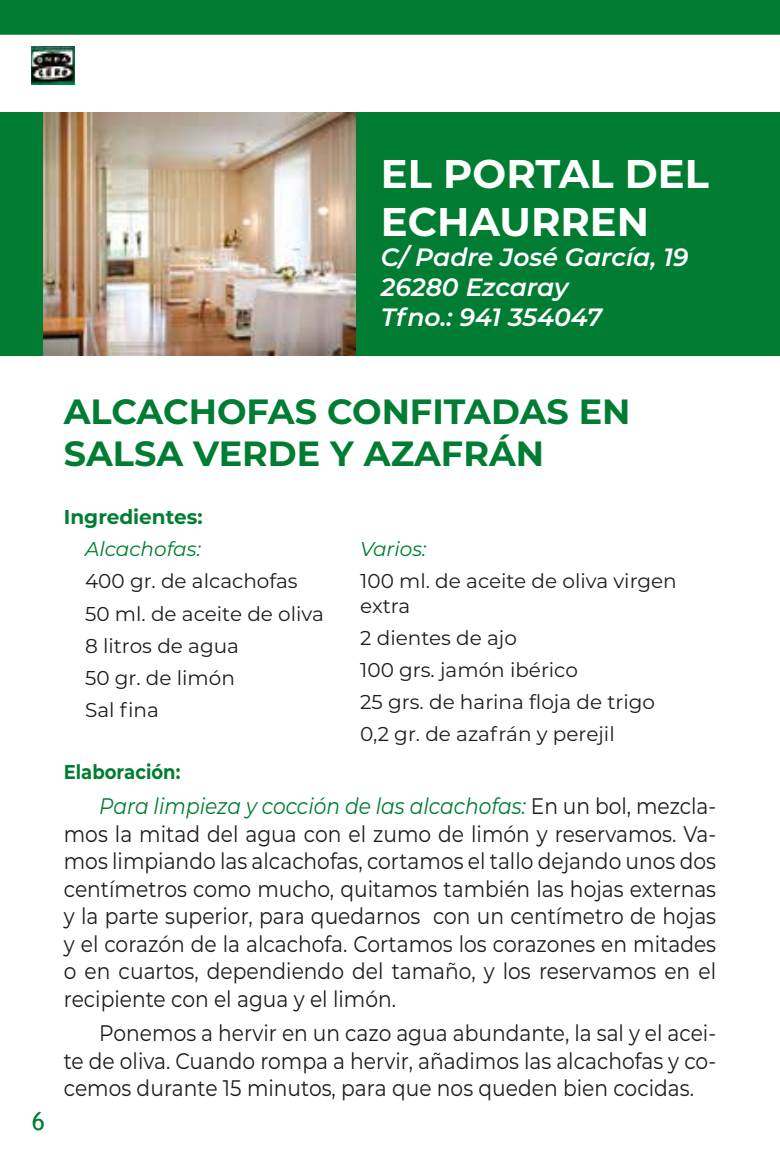
<style>
.page{position:relative;width:780px;height:1170px;background:#fff}
.page>*{position:absolute;margin:0;border:0;box-sizing:border-box;transform-origin:0 0}
.t1{font:700 40px/48px "Montserrat";color:#fff}
.t2{font:700 35px/42px "Montserrat";color:#007d32}
.t3{font:italic 600 25px/30px "Montserrat";color:#fff}
.t4{font:25px "Trebuchet MS";color:#007d32}
.t5{font:22.5px/27.5px "Montserrat";color:#1d1d1b;text-align:justify;scale:.9 1}
.t6{font:20px/32px "Montserrat";color:#1d1d1b}
.t7{font:italic 20px "Montserrat";color:#007d32}
.t8{font:700 20px "Montserrat";color:#007d32}
.t9{font:700 20px "Montserrat";color:#007d32;scale:.9 1}
.s1{font-style:italic;color:#007d32}
</style>
<div class="page">
<img style="left:32px;top:46px;width:42px;height:3px">
<img style="left:32px;top:49px;width:42px;height:35px">
<div style="left:0;top:0;width:780px;height:35px;background:#007d32"></div>
<div style="left:0;top:113px;width:780px;height:243px;background:#007d32"></div>
<img style="left:43px;top:113px;width:313px;height:243px">
<h1 class="t1" style="left:381px;top:148px;width:329px">EL PORTAL DEL<br>ECHAURREN</h1>
<p class="t3" style="left:381px;top:241px;width:309px">C/ Padre José García, 19<br>26280 Ezcaray<br>Tfno.: 941 354047</p>
<p class="t4" style="left:32px;top:1106px;width:15px">6</p>
<h2 class="t2" style="left:64px;top:389px;width:568px">ALCACHOFAS CONFITADAS EN<br>SALSA VERDE Y AZAFRÁN</h2>
<p class="t8" style="left:64px;top:502px;width:140px">Ingredientes:</p>
<p class="t7" style="left:85px;top:535px;width:117px">Alcachofas:</p>
<p class="t6" style="left:85px;top:564px;width:240px">400 gr. de alcachofas<br>50 ml. de aceite de oliva<br>8 litros de agua<br>50 gr. de limón<br>Sal fina</p>
<p class="t7" style="left:360px;top:535px;width:68px">Varios:</p>
<p class="t6" style="left:360px;top:567px;width:318px;line-height:25px">100 ml. de aceite de oliva virgen extra</p>
<p class="t6" style="left:360px;top:621px;width:296px">2 dientes de ajo<br>100 grs. jamón ibérico<br>25 grs. de harina floja de trigo<br>0,2 gr. de azafrán y perejil</p>
<p class="t9" style="left:64px;top:757px;width:131px">Elaboración:</p>
<p class="t5" style="left:64px;top:791px;width:726px;text-indent:35px"><span class="s1">Para limpieza y cocción de las alcachofas:</span> En un bol, mezcla&shy;mos la mitad del agua con el zumo de limón y reservamos. Va&shy;mos limpiando las alcachofas, cortamos el tallo dejando unos dos centímetros como mucho, quitamos también las hojas externas y la parte superior, para quedarnos con un centímetro de hojas y el corazón de la alcachofa. Cortamos los corazones en mitades o en cuartos, dependiendo del tamaño, y los reservamos en el recipiente con el agua y el limón.</p>
<p class="t5" style="left:64px;top:1018px;width:726px;text-indent:35px">Ponemos a hervir en un cazo agua abundante, la sal y el acei&shy;te de oliva. Cuando rompa a hervir, añadimos las alcachofas y co&shy;cemos durante 15 minutos, para que nos queden bien cocidas.</p>
</div>
